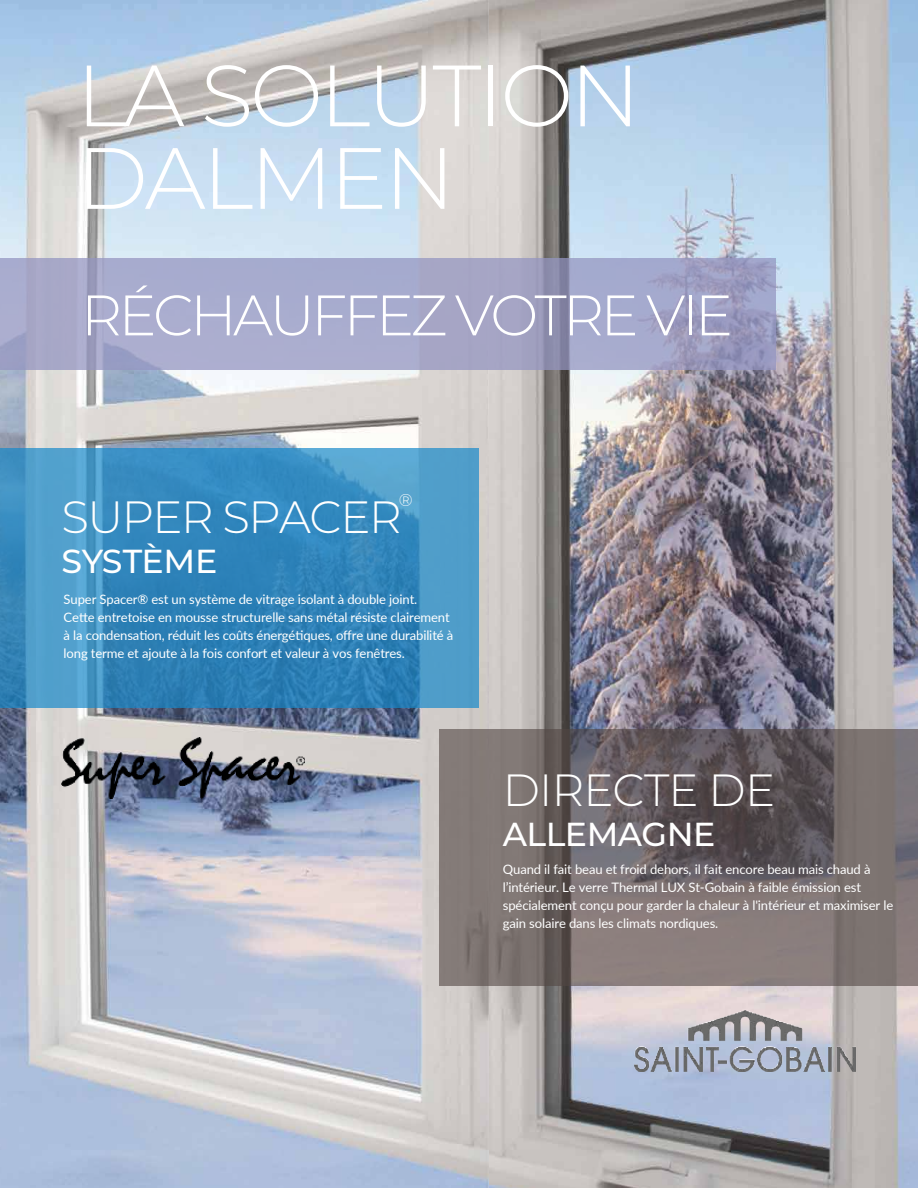
<style>
.page{position:relative;width:918px;height:1188px;background:#fff}
.page>*{position:absolute;margin:0;border:0;box-sizing:border-box;transform-origin:0 0}
.t1{font:300 86.85px/82.5px "Montserrat";letter-spacing:-.04em;color:#fff}
.t2{font:300 57px "Montserrat";letter-spacing:-.065em;color:#fff}
.t3{font:300 45.15px "Montserrat";letter-spacing:-.035em;color:#fff}
.t4{font:500 33.3px "Montserrat";letter-spacing:-.015em;color:#fff}
.t5{font:300 17.1px "Montserrat";color:#fff}
.t6{font:13.05px/18px "Lato";letter-spacing:-.01em;color:#fff}
</style>
<div class="page">
<img style="left:0;top:0;width:918px;height:1188px">
<svg style="left:0;top:258px;width:776px;height:112px;fill:#a6aace"></svg>
<svg style="left:0;top:449px;width:479px;height:259px"></svg>
<img style="left:61px;top:738px;width:244px;height:61px">
<svg style="left:439px;top:730px;width:479px;height:256px"></svg>
<img style="left:635px;top:1011px;width:221px;height:60px">
<h1 class="t1" style="left:76px;top:51px;width:566px">LA SOLUTION<br>DALMEN</h1>
<h2 class="t2" style="left:81px;top:276px;width:654px">RÉCHAUFFEZ VOTRE VIE</h2>
<h3 class="t5" style="left:399px;top:488px;width:15px">®</h3>
<h3 class="t3" style="left:61px;top:486px;width:342px">SUPER SPACER</h3>
<h3 class="t4" style="left:61px;top:538px;width:158px">SYSTÈME</h3>
<p class="t6" style="left:64px;top:589px;width:391px">Super Spacer® est un système de vitrage isolant à double joint.<br>Cette entretoise en mousse structurelle sans métal résiste clairement à la condensation, réduit les coûts énergétiques, offre une durabilité à long terme et ajoute à la fois confort et valeur à vos fenêtres.</p>
<h3 class="t3" style="left:503px;top:759px;width:274px">DIRECTE DE</h3>
<h3 class="t4" style="left:503px;top:811px;width:214px">ALLEMAGNE</h3>
<p class="t6" style="left:503px;top:859px;width:392px">Quand il fait beau et froid dehors, il fait encore beau mais chaud à l’intérieur. Le verre Thermal LUX St-Gobain à faible émission est spécialement conçu pour garder la chaleur à l'intérieur et maximiser le gain solaire dans les climats nordiques.</p>
</div>
